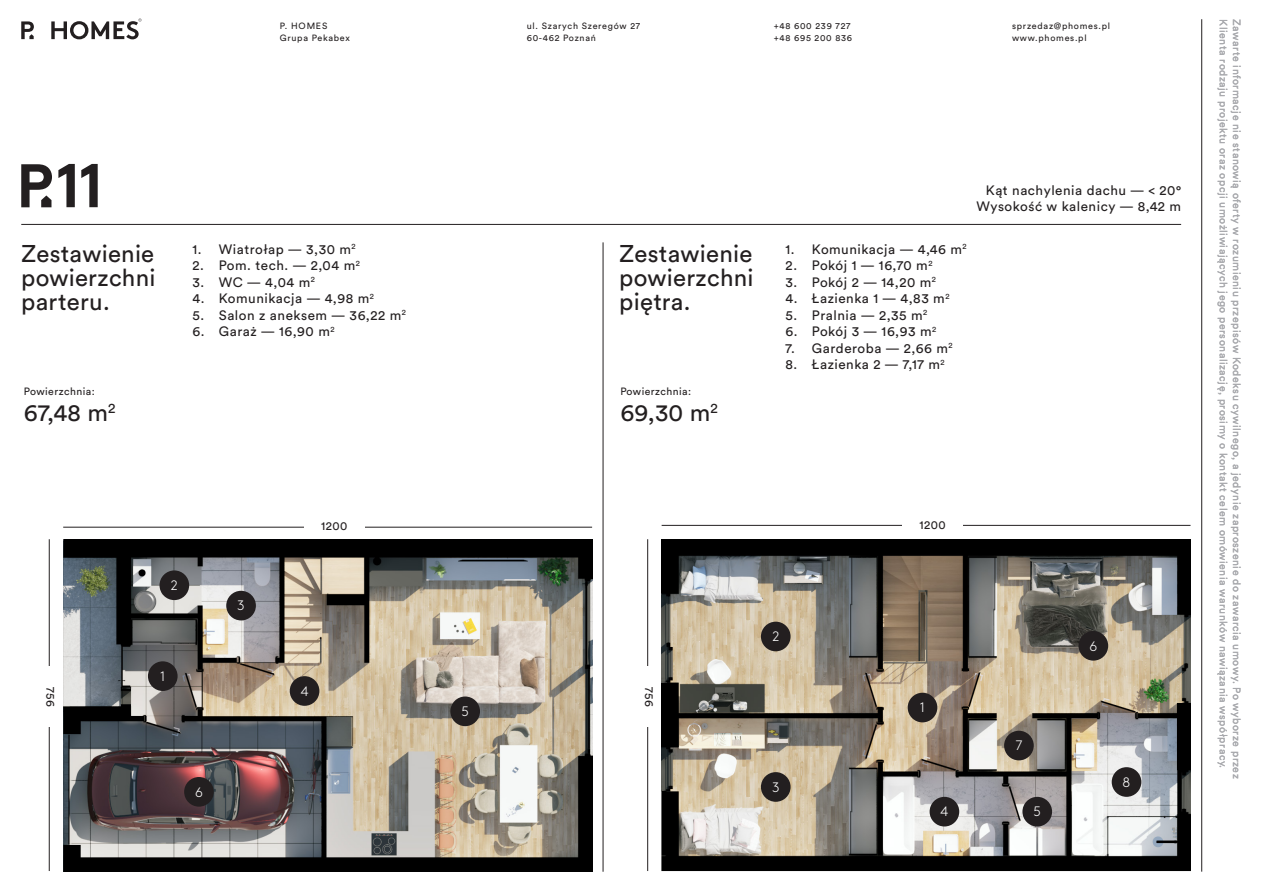
<style>
.page{position:relative;width:1263px;height:893px;background:#fff}
.page>*{position:absolute;margin:0;border:0;box-sizing:border-box;transform-origin:0 0}
.t1{font:700 61.8px "Brown Pro";color:#231f20}
.t2{font:24px "Circular Pro";letter-spacing:.01em;color:#231f20}
.t3{font:300 13.65px "Brown";color:#fff}
.t4{font:13.5px "Circular Pro";letter-spacing:.04em;color:#231f20}
.t5{font:11.7px "Circular Pro";letter-spacing:.04em;color:#231f20}
.t6{font:10.5px "Circular Pro";letter-spacing:.05em;color:#a8a9ad}
.t7{font:10.5px "Circular Pro";letter-spacing:.04em;color:#231f20}
.t8{font:9px/12px "Circular Pro";letter-spacing:.08em;color:#231f20}
</style>
<div class="page">
<hr style="left:1201px;top:19px;width:1px;height:853px;background:#231f20">
<hr style="left:21px;top:224px;width:1160px;height:1px;background:#231f20">
<svg style="left:21px;top:21px;width:13px;height:18px"></svg>
<svg style="left:51px;top:18px;width:91px;height:21px"></svg>
<svg style="left:21px;top:164px;width:31px;height:43px"></svg>
<hr style="left:603px;top:242px;width:1px;height:630px;background:#231f20">
<img style="left:63px;top:539px;width:529px;height:332px">
<hr style="left:63px;top:527px;width:529px;height:1px;background:#231f20">
<hr style="left:49px;top:539px;width:1px;height:332px;background:#231f20">
<div style="left:304px;top:521px;width:61px;height:18px;background:#fff"></div>
<div style="left:38px;top:666px;width:18px;height:61px;background:#fff"></div>
<div style="left:148px;top:661px;width:30px;height:30px;background:#231f20;border-radius:50%"></div>
<div style="left:290px;top:676px;width:29px;height:30px;background:#231f20;border-radius:50%"></div>
<div style="left:159px;top:570px;width:30px;height:30px;background:#231f20;border-radius:50%"></div>
<div style="left:226px;top:591px;width:30px;height:29px;background:#231f20;border-radius:50%"></div>
<div style="left:184px;top:777px;width:30px;height:30px;background:#231f20;border-radius:50%"></div>
<div style="left:450px;top:696px;width:30px;height:30px;background:#231f20;border-radius:50%"></div>
<img style="left:662px;top:539px;width:528px;height:332px">
<hr style="left:662px;top:525px;width:528px;height:1px;background:#231f20">
<hr style="left:647px;top:539px;width:1px;height:332px;background:#231f20">
<div style="left:902px;top:519px;width:61px;height:18px;background:#fff"></div>
<div style="left:637px;top:666px;width:17px;height:61px;background:#fff"></div>
<div style="left:908px;top:693px;width:29px;height:29px;background:#231f20;border-radius:50%"></div>
<div style="left:929px;top:797px;width:30px;height:29px;background:#231f20;border-radius:50%"></div>
<div style="left:761px;top:622px;width:29px;height:29px;background:#231f20;border-radius:50%"></div>
<div style="left:761px;top:772px;width:29px;height:30px;background:#231f20;border-radius:50%"></div>
<div style="left:1004px;top:731px;width:30px;height:29px;background:#231f20;border-radius:50%"></div>
<div style="left:1078px;top:631px;width:30px;height:30px;background:#231f20;border-radius:50%"></div>
<div style="left:1112px;top:767px;width:29px;height:30px;background:#231f20;border-radius:50%"></div>
<div style="left:1022px;top:797px;width:30px;height:29px;background:#231f20;border-radius:50%"></div>
<p class="t8" style="left:280px;top:19px;width:72px">P. HOMES<br>Grupa Pekabex</p>
<p class="t8" style="left:527px;top:19px;width:115px">ul. Szarych Szeregów 27<br>60-462 Poznań</p>
<p class="t8" style="left:774px;top:19px;width:80px">+48 600 239 727 +48 695 200 836</p>
<p class="t8" style="left:1012px;top:19px;width:100px">sprzedaz@phomes.pl www.phomes.pl</p>
<p class="t1" style="left:55px;top:136px;width:51px">11</p>
<p class="t2" style="left:21px;top:237px;width:135px">Zestawienie</p>
<p class="t2" style="left:21px;top:261px;width:136px">powierzchni</p>
<p class="t2" style="left:21px;top:285px;width:90px">parteru.</p>
<p class="t4" style="left:193px;top:240px;width:10px">1.</p>
<p class="t4" style="left:193px;top:256px;width:13px">2.</p>
<p class="t4" style="left:193px;top:273px;width:13px">3.</p>
<p class="t4" style="left:193px;top:289px;width:14px">4.</p>
<p class="t4" style="left:193px;top:306px;width:13px">5.</p>
<p class="t4" style="left:193px;top:322px;width:14px">6.</p>
<p class="t4" style="left:219px;top:240px;width:138px">Wiatrołap — 3,30 m<sup>2</sup></p>
<p class="t4" style="left:219px;top:256px;width:143px">Pom. tech. — 2,04 m<sup>2</sup></p>
<p class="t4" style="left:219px;top:273px;width:98px">WC — 4,04 m<sup>2</sup></p>
<p class="t4" style="left:219px;top:289px;width:157px">Komunikacja — 4,98 m<sup>2</sup></p>
<p class="t4" style="left:219px;top:306px;width:189px">Salon z aneksem — 36,22 m<sup>2</sup></p>
<p class="t4" style="left:219px;top:322px;width:117px">Garaż — 16,90 m<sup>2</sup></p>
<p class="t2" style="left:619px;top:237px;width:135px">Zestawienie</p>
<p class="t2" style="left:619px;top:261px;width:136px">powierzchni</p>
<p class="t2" style="left:619px;top:285px;width:73px">piętra.</p>
<p class="t4" style="left:786px;top:240px;width:10px">1.</p>
<p class="t4" style="left:786px;top:256px;width:13px">2.</p>
<p class="t4" style="left:786px;top:273px;width:13px">3.</p>
<p class="t4" style="left:786px;top:289px;width:14px">4.</p>
<p class="t4" style="left:786px;top:306px;width:13px">5.</p>
<p class="t4" style="left:786px;top:322px;width:14px">6.</p>
<p class="t4" style="left:786px;top:339px;width:11px">7.</p>
<p class="t4" style="left:786px;top:355px;width:13px">8.</p>
<p class="t4" style="left:986px;top:181px;width:197px">Kąt nachylenia dachu — &lt; 20°</p>
<p class="t4" style="left:976px;top:198px;width:206px">Wysokość w kalenicy — 8,42 m</p>
<p class="t4" style="left:812px;top:240px;width:156px">Komunikacja — 4,46 m<sup>2</sup></p>
<p class="t4" style="left:812px;top:256px;width:122px">Pokój 1 — 16,70 m<sup>2</sup></p>
<p class="t4" style="left:812px;top:273px;width:126px">Pokój 2 — 14,20 m<sup>2</sup></p>
<p class="t4" style="left:812px;top:289px;width:139px">Łazienka 1 — 4,83 m<sup>2</sup></p>
<p class="t4" style="left:812px;top:306px;width:117px">Pralnia — 2,35 m<sup>2</sup></p>
<p class="t4" style="left:812px;top:322px;width:126px">Pokój 3 — 16,93 m<sup>2</sup></p>
<p class="t4" style="left:812px;top:339px;width:142px">Garderoba — 2,66 m<sup>2</sup></p>
<p class="t4" style="left:812px;top:355px;width:134px">Łazienka 2 — 7,17 m<sup>2</sup></p>
<p class="t7" style="left:24px;top:385px;width:72px">Powierzchnia:</p>
<p class="t7" style="left:620px;top:385px;width:72px">Powierzchnia:</p>
<p class="t2" style="left:620px;top:397px;width:99px">69,30 m<sup>2</sup></p>
<p class="t2" style="left:24px;top:397px;width:93px">67,48 m<sup>2</sup></p>
<p class="t5" style="left:59px;top:687px;width:21px;rotate:90deg">756</p>
<p class="t3" style="left:171px;top:575px;width:9px">2</p>
<p class="t3" style="left:160px;top:666px;width:7px">1</p>
<p class="t3" style="left:237px;top:596px;width:9px">3</p>
<p class="t3" style="left:195px;top:782px;width:9px">6</p>
<p class="t5" style="left:321px;top:518px;width:28px">1200</p>
<p class="t3" style="left:301px;top:681px;width:9px">4</p>
<p class="t3" style="left:461px;top:701px;width:9px">5</p>
<p class="t5" style="left:657px;top:687px;width:21px;rotate:90deg">756</p>
<p class="t3" style="left:772px;top:626px;width:9px">2</p>
<p class="t3" style="left:772px;top:777px;width:9px">3</p>
<p class="t5" style="left:919px;top:517px;width:28px">1200</p>
<p class="t3" style="left:920px;top:697px;width:7px">1</p>
<p class="t3" style="left:940px;top:802px;width:9px">4</p>
<p class="t3" style="left:1015px;top:735px;width:9px">7</p>
<p class="t3" style="left:1033px;top:802px;width:9px">5</p>
<p class="t3" style="left:1089px;top:636px;width:9px">6</p>
<p class="t3" style="left:1123px;top:772px;width:9px">8</p>
<p class="t6" style="left:1230px;top:19px;width:751px;rotate:90deg">Klienta rodzaju projektu oraz opcji umożliwiających jego personalizację, prosimy o kontakt celem omówienia warunków nawiązania współpracy.</p>
<p class="t6" style="left:1244px;top:19px;width:761px;rotate:90deg">Zawarte informacje nie stanowią oferty w rozumieniu przepisów Kodeksu cywilnego, a jedynie zaproszenie do zawarcia umowy. Po wyborze przez</p>
</div>
